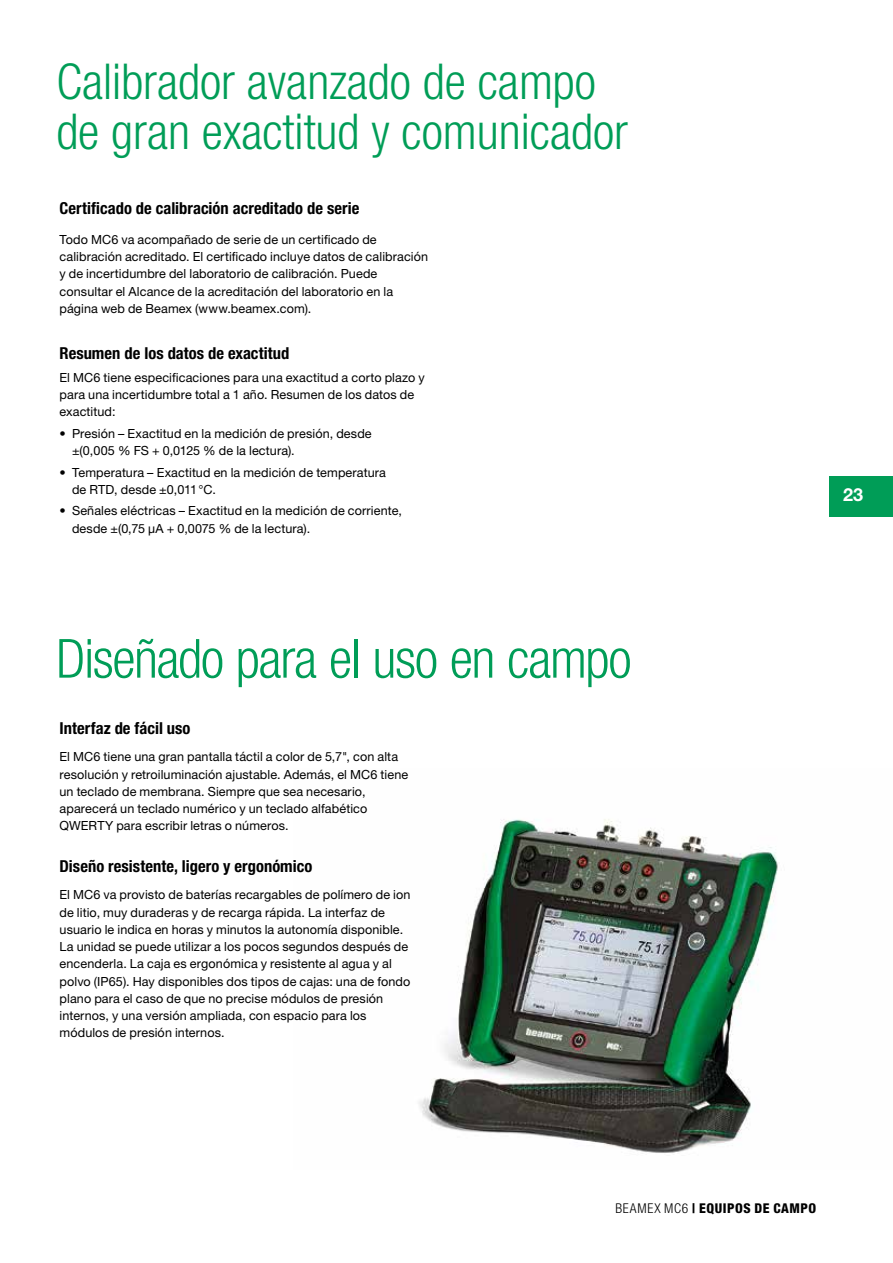
<style>
.page{position:relative;width:893px;height:1263px;background:#fff}
.page>*{position:absolute;margin:0;border:0;box-sizing:border-box;transform-origin:0 0}
.t1{font:300 condensed 54px "Helvetica Neue LT Std";letter-spacing:-.025em;color:#009d57}
.t2{font:300 condensed 49.5px/49.5px "Helvetica Neue LT Std";color:#009d57}
.t3{font:700 18px "Helvetica Neue LT Std";color:#fff}
.t4{font:700 condensed 16.5px "Helvetica Neue LT Std";letter-spacing:.005em;color:#000}
.t5{font:800 condensed 13.5px "Helvetica Neue LT Std";letter-spacing:.04em;color:#000}
.t6{font:12.6px/17.2px "Helvetica Neue LT Std";letter-spacing:.01em;color:#000}
.s1{font-weight:300}
</style>
<div class="page">
<img style="left:419px;top:819px;width:359px;height:334px">
<div style="left:829px;top:476px;width:64px;height:40px;background:#009d57"></div>
<h2 class="t2" style="left:56px;top:56px;width:573px">Calibrador avanzado de campo de gran exactitud y comunicador</h2>
<h3 class="t4" style="left:60px;top:198px;width:301px">Certificado de calibración acreditado de serie</h3>
<p class="t6" style="left:60px;top:230px;width:370px">Todo MC6 va acompañado de serie de un certificado de calibración acreditado. El certificado incluye datos de calibración y de incertidumbre del laboratorio de calibración. Puede consultar el Alcance de la acreditación del laboratorio en la página web de Beamex (www.beamex.com).</p>
<h3 class="t4" style="left:60px;top:343px;width:231px">Resumen de los datos de exactitud</h3>
<p class="t6" style="left:60px;top:368px;width:367px">El MC6 tiene especificaciones para una exactitud a corto plazo y para una incertidumbre total a 1 año. Resumen de los datos de exactitud:</p>
<p class="t6" style="left:72px;top:424px;width:301px;text-indent:-13px">• Presión – Exactitud en la medición de presión, desde ±(0,005 % FS + 0,0125 % de la lectura).</p>
<p class="t6" style="left:72px;top:463px;width:315px;text-indent:-13px">• Temperatura – Exactitud en la medición de temperatura de RTD, desde ±0,011°C.</p>
<p class="t6" style="left:72px;top:502px;width:331px;text-indent:-13px">• Señales eléctricas – Exactitud en la medición de corriente, desde ±(0,75 μA + 0,0075 % de la lectura).</p>
<h1 class="t1" style="left:56px;top:628px;width:577px">Diseñado para el uso en campo</h1>
<h3 class="t4" style="left:60px;top:718px;width:133px">Interfaz de fácil uso</h3>
<p class="t6" style="left:60px;top:748px;width:350px">El MC6 tiene una gran pantalla táctil a color de 5,7", con alta resolución y retroiluminación ajustable. Además, el MC6 tiene un teclado de membrana. Siempre que sea necesario, aparecerá un teclado numérico y un teclado alfabético QWERTY para escribir letras o números.</p>
<h3 class="t4" style="left:60px;top:856px;width:254px">Diseño resistente, ligero y ergonómico</h3>
<p class="t6" style="left:60px;top:886px;width:352px">El MC6 va provisto de baterías recargables de polímero de ion de litio, muy duraderas y de recarga rápida. La interfaz de usuario le indica en horas y minutos la autonomía disponible.<br>La unidad se puede utilizar a los pocos segundos después de encenderla. La caja es ergonómica y resistente al agua y al polvo (IP65). Hay disponibles dos tipos de cajas: una de fondo plano para el caso de que no precise módulos de presión internos, y una versión ampliada, con espacio para los módulos de presión internos.</p>
<h3 class="t3" style="left:843px;top:484px;width:21px">23</h3>
<p class="t5" style="left:615px;top:1200px;width:203px"><span class="s1">BEAMEX MC6</span> | EQUIPOS DE CAMPO</p>
</div>
